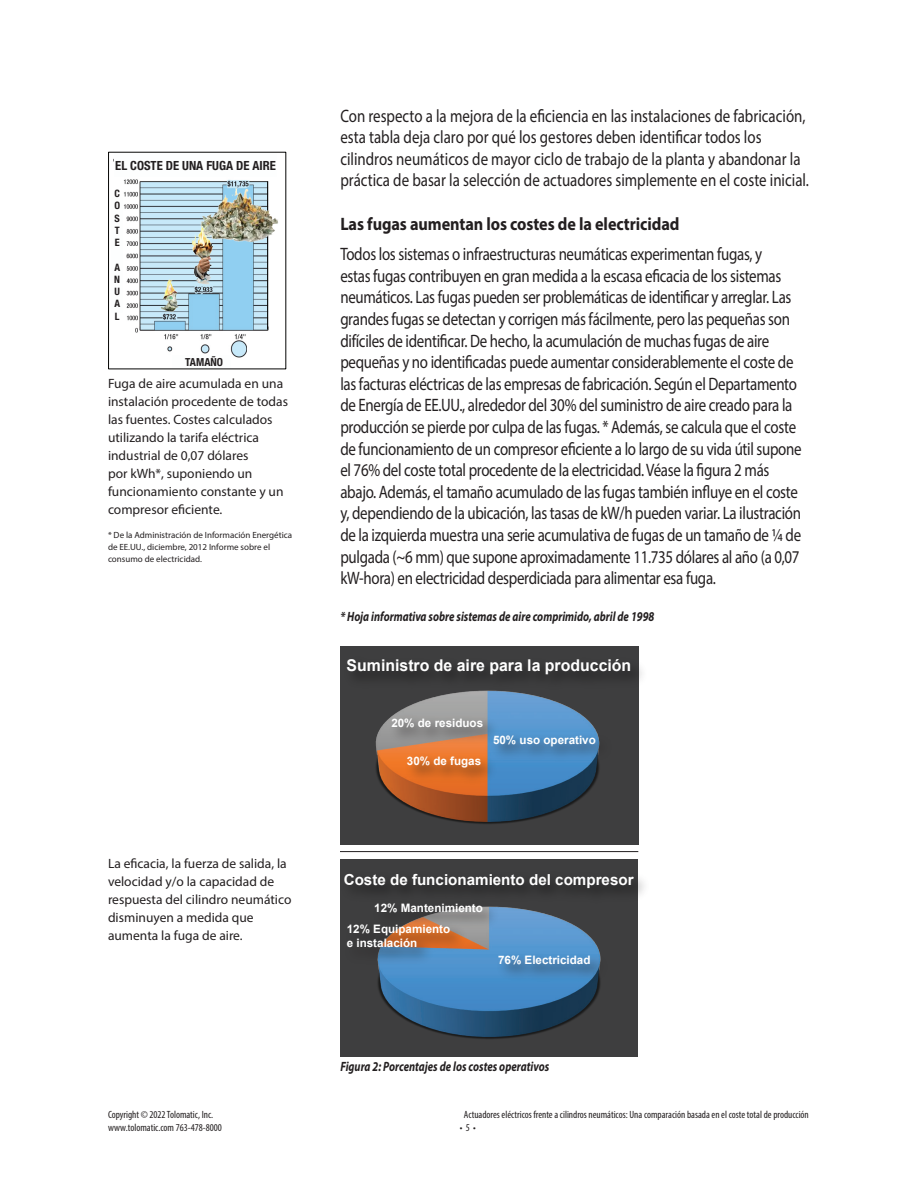
<style>
.page{position:relative;width:918px;height:1188px;background:#fff}
.page>*{position:absolute;margin:0;border:0;box-sizing:border-box;transform-origin:0 0}
.Body_Text{font:18px/21.6px "Myriad Pro";letter-spacing:-.02em;color:#231f20;scale:.83 1}
.Body_Text-2{font:18px/21.6px "Myriad Pro";color:#231f20;scale:.83 1}
.Sub_Heads{font:700 18px "Myriad Pro";letter-spacing:-.005em;color:#231f20;scale:.9 1}
.t1{font:700 16.2px "Arial";color:#fff}
.t2{font:700 15.15px "Arial";color:#fff}
.Sidebars{font:13.5px/18px "Myriad Pro";color:#231f20}
.Figures{font:italic 700 13.5px "Myriad Pro";color:#231f20;scale:.8 1}
.t3{font:700 condensed 12.6px "Helvetica Neue LT Std";color:#231f20}
.t4{font:700 11.7px/14px "Arial";color:#fff}
.t5{font:700 condensed 11.1px "Helvetica Neue LT Std";color:#231f20}
.t6{font:condensed 10.5px "Myriad Pro";color:#231f20}
.t7{font:700 condensed 10.2px/12.3px "Helvetica Neue LT Std";color:#231f20;text-align:justify}
.Sidebars-2{font:9px/12px "Myriad Pro";color:#231f20}
</style>
<div class="page">
<img style="left:113px;top:158px;width:156px;height:200px">
<div style="left:108px;top:152px;width:178px;height:217px;border:1px solid #050504"></div>
<div style="left:247px;top:338px;width:22px;height:21px;background:#fff"></div>
<hr style="left:267px;top:181px;width:1px;height:149px;background:#050504">
<img style="left:156px;top:278px;width:29px;height:35px">
<img style="left:172px;top:216px;width:63px;height:75px">
<img style="left:191px;top:174px;width:96px;height:76px">
<div style="left:114px;top:154px;width:163px;height:23px;background:#fdfefe"></div>
<div style="left:111px;top:197px;width:12px;height:116px;background:#fdfefe"></div>
<div style="left:172px;top:355px;width:59px;height:12px;background:#fdfefe"></div>
<div style="left:340px;top:646px;width:299px;height:198px;background:#3e3e3f"></div>
<img style="left:375px;top:699px;width:224px;height:125px">
<img style="left:355px;top:667px;width:287px;height:32px">
<div style="left:340px;top:859px;width:298px;height:197px;background:#3e3e3f"></div>
<img style="left:384px;top:709px;width:121px;height:43px">
<img style="left:485px;top:726px;width:115px;height:43px">
<img style="left:399px;top:747px;width:104px;height:44px">
<img style="left:378px;top:912px;width:221px;height:127px">
<img style="left:356px;top:879px;width:288px;height:33px">
<img style="left:367px;top:894px;width:138px;height:44px">
<img style="left:490px;top:946px;width:111px;height:44px">
<img style="left:367px;top:915px;width:108px;height:58px">
<hr style="left:340px;top:851px;width:298px;height:1px;background:#231f20">
<p class="t3" style="left:115px;top:158px;width:162px">EL COSTE DE UNA FUGA DE AIRE</p>
<p class="t7" style="left:114px;top:187px;width:7px">C O S T E</p>
<p class="t7" style="left:114px;top:261px;width:7px">A N U A L</p>
<p class="t5" style="left:185px;top:355px;width:39px">TAMAÑO</p>
<p class="Sidebars" style="left:108px;top:374px;width:182px">Fuga de aire acumulada en una instalación procedente de todas las fuentes. Costes calculados utilizando la tarifa eléctrica industrial de 0,07 dólares<br>por kWh*, suponiendo un funcionamiento constante y un compresor eficiente.</p>
<p class="Sidebars-2" style="left:108px;top:529px;width:186px">* De la Administración de Información Energética de EE.UU., diciembre, 2012 Informe sobre el consumo de electricidad.</p>
<p class="Sidebars" style="left:108px;top:854px;width:185px">La eficacia, la fuerza de salida, la velocidad y/o la capacidad de respuesta del cilindro neumático disminuyen a medida que aumenta la fuga de aire.</p>
<p class="Body_Text-2" style="left:340px;top:104px;width:566px">Con respecto a la mejora de la eficiencia en las instalaciones de fabricación, esta tabla deja claro por qué los gestores deben identificar todos los cilindros neumáticos de mayor ciclo de trabajo de la planta y abandonar la práctica de basar la selección de actuadores simplemente en el coste inicial.</p>
<p class="Sub_Heads" style="left:340px;top:212px;width:378px">Las fugas aumentan los costes de la electricidad</p>
<p class="Body_Text" style="left:340px;top:243px;width:557px">Todos los sistemas o infraestructuras neumáticas experimentan fugas, y<br>estas fugas contribuyen en gran medida a la escasa eficacia de los sistemas neumáticos. Las fugas pueden ser problemáticas de identificar y arreglar. Las grandes fugas se detectan y corrigen más fácilmente, pero las pequeñas son difíciles de identificar. De hecho, la acumulación de muchas fugas de aire pequeñas y no identificadas puede aumentar considerablemente el coste de las facturas eléctricas de las empresas de fabricación. Según el Departamento de Energía de EE.UU., alrededor del 30% del suministro de aire creado para la producción se pierde por culpa de las fugas. * Además, se calcula que el coste de funcionamiento de un compresor eficiente a lo largo de su vida útil supone el 76% del coste total procedente de la electricidad. Véase la figura 2 más abajo. Además, el tamaño acumulado de las fugas también influye en el coste y, dependiendo de la ubicación, las tasas de kW/h pueden variar. La ilustración de la izquierda muestra una serie acumulativa de fugas de un tamaño de ¼ de pulgada (~6 mm) que supone aproximadamente 11.735 dólares al año (a 0,07 kW-hora) en electricidad desperdiciada para alimentar esa fuga.</p>
<p class="Figures" style="left:340px;top:607px;width:394px">* Hoja informativa sobre sistemas de aire comprimido, abril de 1998</p>
<p class="t1" style="left:347px;top:655px;width:286px">Suministro de aire para la producción</p>
<p class="t4" style="left:391px;top:716px;width:93px">20% de residuos</p>
<p class="t4" style="left:407px;top:754px;width:76px">30% de fugas</p>
<p class="t4" style="left:493px;top:733px;width:104px">50% uso operativo</p>
<p class="t2" style="left:344px;top:869px;width:291px">Coste de funcionamiento del compresor</p>
<p class="t4" style="left:374px;top:901px;width:110px">12% Mantenimiento</p>
<p class="t4" style="left:347px;top:923px;width:105px">12% Equipamiento e instalación</p>
<p class="t4" style="left:498px;top:953px;width:94px">76% Electricidad</p>
<p class="Figures" style="left:340px;top:1058px;width:263px">Figura 2: Porcentajes de los costes operativos</p>
<p class="t6" style="left:108px;top:1108px;width:107px">Copyright © 2022 Tolomatic, Inc.</p>
<p class="t6" style="left:464px;top:1108px;width:346px">Actuadores eléctricos frente a cilindros neumáticos: Una comparación basada en el coste total de producción</p>
<p class="t6" style="left:108px;top:1121px;width:116px">www.tolomatic.com 763-478-8000</p>
<p class="t6" style="left:460px;top:1121px;width:18px">• 5 •</p>
</div>
